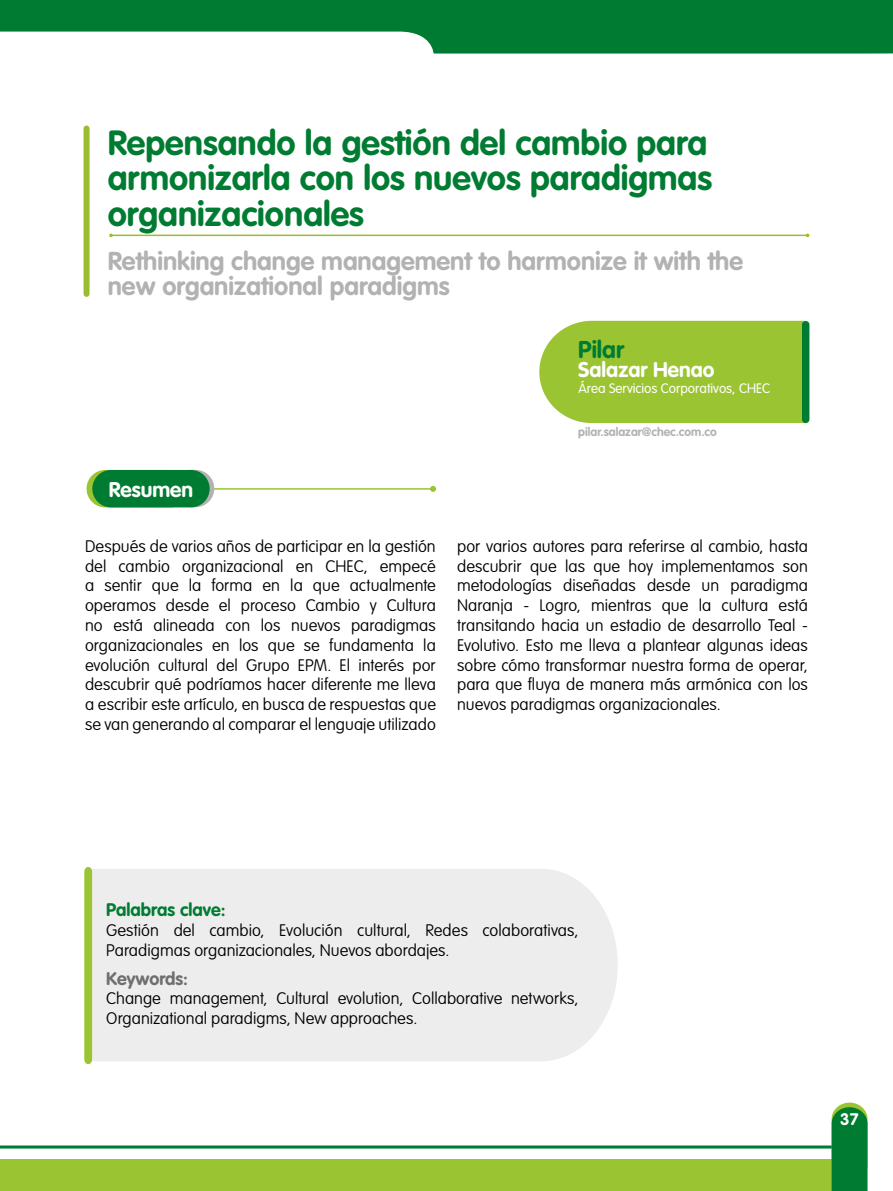
<style>
.page{position:relative;width:893px;height:1191px;background:#fff}
.page>*{position:absolute;margin:0;border:0;box-sizing:border-box;transform-origin:0 0}
.t1{font:700 34.5px/35.4px "VAG Rounded Std";color:#007c32}
.t2{font:700 25.5px/24.6px "VAG Rounded Std";color:#b3b2b2}
.t3{font:700 24px "VAG Rounded Std";color:#007c32}
.t4{font:700 21px "VAG Rounded Std";color:#fff}
.t5{font:700 18px "VAG Rounded Std";color:#007c32}
.t6{font:700 18px "VAG Rounded Std";color:#706f6f}
.t7{font:100 16.5px/19.8px "VAG Rounded Std";letter-spacing:.005em;color:#000;text-align:justify}
.t8{font:700 16.5px "VAG Rounded Std";color:#fff}
.t9{font:300 13.5px "VAG Rounded Std";color:#fff}
.t10{font:700 12px "VAG Rounded Std";color:#b3b2b2}
</style>
<div class="page">
<hr style="left:0;top:1145px;width:849px;height:3px;background:#007d39">
<hr style="left:0;top:1146px;width:850px;height:1px;background:#007c32">
<div style="left:0;top:1159px;width:851px;height:32px;background:#9ac431"></div>
<svg style="left:832px;top:1102px;width:35px;height:89px;background:#13853a"></svg>
<svg style="left:0;top:0;width:893px;height:54px;fill:#007c32"></svg>
<div style="left:539px;top:321px;width:265px;height:102px;background:#9ac431"></div>
<div style="left:802px;top:321px;width:7px;height:102px;background:#007c32;border-radius:4px"></div>
<div style="left:93px;top:869px;width:525px;height:192px;background:#ededed"></div>
<svg style="left:84px;top:867px;width:9px;height:197px;background:#a6ca4c"></svg>
<hr style="left:206px;top:488px;width:227px;height:1px;background:#9ac431">
<svg style="left:430px;top:486px;width:6px;height:6px"></svg>
<div style="left:172px;top:470px;width:42px;height:37px;background:#b3b2b2;border-radius:19px"></div>
<svg style="left:87px;top:470px;width:19px;height:37px"></svg>
<div style="left:92px;top:470px;width:118px;height:37px;background:#007c32;border-radius:19px"></div>
<div style="left:84px;top:128px;width:6px;height:166px;background:#99bd2e"></div>
<hr style="left:111px;top:235px;width:697px;height:1px;background:#99bd2e">
<svg style="left:109px;top:233px;width:4px;height:4px"></svg>
<h1 class="t1" style="left:108px;top:126px;width:606px">Repensando la gestión del cambio para armonizarla con los nuevos paradigmas organizacionales</h1>
<h2 class="t2" style="left:108px;top:250px;width:637px">Rethinking change management to harmonize it with the new organizational paradigms</h2>
<h3 class="t3" style="left:578px;top:335px;width:47px">Pilar</h3>
<p class="t4" style="left:578px;top:358px;width:138px">Salazar Henao</p>
<p class="t9" style="left:579px;top:380px;width:193px">Área Servicios Corporativos, CHEC</p>
<p class="t4" style="left:109px;top:477px;width:86px">Resumen</p>
<p class="t7" style="left:85px;top:536px;width:352px">Después de varios años de participar en la gestión del cambio organizacional en CHEC, empecé a sentir que la forma en la que actualmente operamos desde el proceso Cambio y Cultura no está alineada con los nuevos paradigmas organizacionales en los que se fundamenta la evolución cultural del Grupo EPM. El interés por descubrir qué podríamos hacer diferente me lleva a escribir este artículo, en busca de respuestas que se van generando al comparar el lenguaje utilizado</p>
<p class="t10" style="left:578px;top:425px;width:140px">pilar.salazar@chec.com.co</p>
<p class="t7" style="left:457px;top:536px;width:352px">por varios autores para referirse al cambio, hasta descubrir que las que hoy implementamos son metodologías diseñadas desde un paradigma Naranja - Logro, mientras que la cultura está transitando hacia un estadio de desarrollo Teal - Evolutivo. Esto me lleva a plantear algunas ideas sobre cómo transformar nuestra forma de operar, para que fluya de manera más armónica con los nuevos paradigmas organizacionales.</p>
<p class="t5" style="left:106px;top:899px;width:121px">Palabras clave:</p>
<p class="t7" style="left:106px;top:920px;width:473px">Gestión del cambio, Evolución cultural, Redes colaborativas,<br>Paradigmas organizacionales, Nuevos abordajes.</p>
<p class="t7" style="left:106px;top:989px;width:473px">Change management, Cultural evolution, Collaborative networks,<br>Organizational paradigms, New approaches.</p>
<p class="t6" style="left:106px;top:968px;width:83px">Keywords:</p>
<p class="t8" style="left:840px;top:1110px;width:20px">37</p>
</div>
